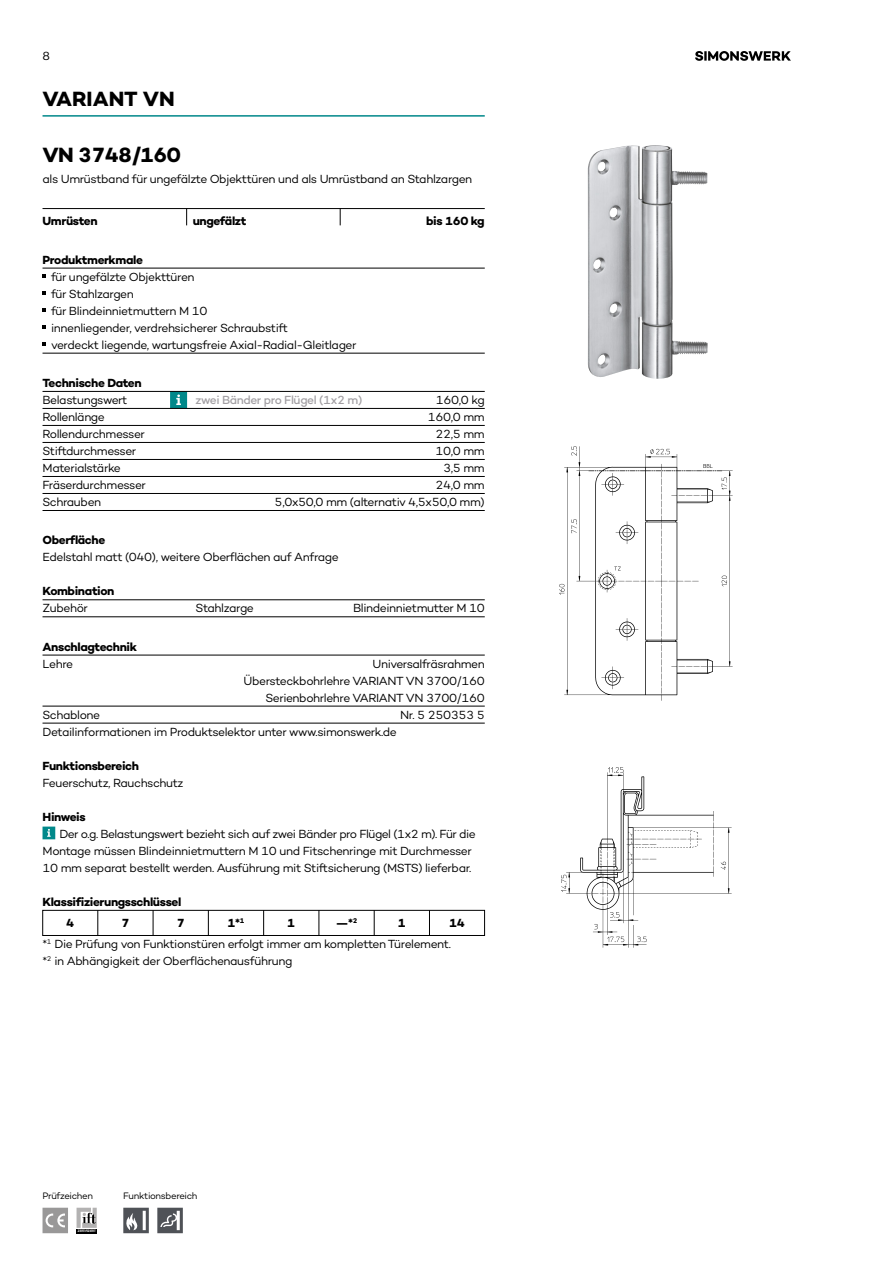
<style>
.page{position:relative;width:893px;height:1263px;background:#fff}
.page>*{position:absolute;margin:0;border:0;box-sizing:border-box;transform-origin:0 0}
.t1{font:700 21px "Campton";letter-spacing:-.03em;color:#000}
.t2{font:700 21px "Campton";letter-spacing:-.005em;color:#000}
.t3{font:12px/17px "Campton";letter-spacing:-.035em;color:#000}
.t4{font:700 12px "Campton";letter-spacing:-.03em;color:#000}
.t5{font:500 12px "Campton";letter-spacing:-.035em;color:#a29fa3}
.t6{font:9.45px "Campton";letter-spacing:-.04em;color:#000}
.t7{font:700 3.3px "Helvetica Neue";letter-spacing:-.015em;color:#fff;scale:.83 1}
</style>
<div class="page">
<hr style="left:43px;top:208px;width:442px;height:1px;background:#000">
<svg style="left:186px;top:209px;width:1px;height:16px"></svg>
<svg style="left:340px;top:209px;width:1px;height:16px"></svg>
<svg style="left:170px;top:392px;width:17px;height:16px"></svg>
<hr style="left:43px;top:408px;width:442px;height:1px;background:#000">
<hr style="left:43px;top:425px;width:442px;height:1px;background:#000">
<hr style="left:43px;top:442px;width:442px;height:1px;background:#000">
<hr style="left:43px;top:459px;width:442px;height:1px;background:#000">
<hr style="left:43px;top:476px;width:442px;height:1px;background:#000">
<hr style="left:43px;top:493px;width:442px;height:1px;background:#000">
<hr style="left:43px;top:510px;width:442px;height:1px;background:#000">
<hr style="left:43px;top:391px;width:442px;height:1px;background:#000">
<hr style="left:43px;top:616px;width:442px;height:1px;background:#000">
<hr style="left:43px;top:599px;width:442px;height:1px;background:#000">
<hr style="left:43px;top:723px;width:442px;height:1px;background:#000">
<hr style="left:43px;top:655px;width:442px;height:1px;background:#000">
<hr style="left:43px;top:706px;width:442px;height:1px;background:#000">
<svg style="left:98px;top:912px;width:1px;height:22px"></svg>
<svg style="left:153px;top:912px;width:1px;height:22px"></svg>
<svg style="left:208px;top:912px;width:1px;height:22px"></svg>
<svg style="left:263px;top:912px;width:1px;height:22px"></svg>
<svg style="left:319px;top:912px;width:1px;height:22px"></svg>
<svg style="left:374px;top:912px;width:1px;height:22px"></svg>
<svg style="left:429px;top:912px;width:1px;height:22px"></svg>
<div style="left:43px;top:910px;width:442px;height:26px;border:1px solid #000"></div>
<svg style="left:43px;top:826px;width:12px;height:13px"></svg>
<hr style="left:43px;top:268px;width:442px;height:1px;background:#000">
<hr style="left:43px;top:353px;width:442px;height:1px;background:#000">
<img style="left:560px;top:446px;width:173px;height:254px">
<img style="left:561px;top:767px;width:171px;height:180px">
<img style="left:587px;top:145px;width:121px;height:234px">
<svg style="left:77px;top:1208px;width:20px;height:20px"></svg>
<div style="left:77px;top:1228px;width:20px;height:5px;background:#000"></div>
<svg style="left:43px;top:1208px;width:25px;height:25px"></svg>
<svg style="left:157px;top:1208px;width:26px;height:25px"></svg>
<svg style="left:123px;top:1208px;width:26px;height:25px"></svg>
<hr style="left:43px;top:115px;width:442px;height:2px;background:#00888a">
<svg style="left:695px;top:51px;width:96px;height:10px"></svg>
<p class="t3" style="left:43px;top:47px;width:9px">8</p>
<h1 class="t2" style="left:43px;top:86px;width:134px">VARIANT VN</h1>
<h1 class="t1" style="left:43px;top:141px;width:140px">VN 3748/160</h1>
<p class="t3" style="left:43px;top:170px;width:431px">als Umrüstband für ungefälzte Objekttüren und als Umrüstband an Stahlzargen</p>
<p class="t4" style="left:43px;top:214px;width:57px">Umrüsten</p>
<p class="t4" style="left:193px;top:214px;width:55px">ungefälzt</p>
<p class="t4" style="left:426px;top:214px;width:60px">bis 160 kg</p>
<p class="t4" style="left:43px;top:252px;width:102px">Produktmerkmale</p>
<p class="t3" style="left:51px;top:268px;width:307px">für ungefälzte Objekttüren<br>für Stahlzargen<br>für Blindeinnietmuttern M 10<br>innenliegender, verdrehsicherer Schraubstift<br>verdeckt liegende, wartungsfreie Axial-Radial-Gleitlager</p>
<p class="t4" style="left:43px;top:375px;width:101px">Technische Daten</p>
<p class="t3" style="left:43px;top:391px;width:86px">Belastungswert</p>
<p class="t3" style="left:436px;top:391px;width:50px">160,0 kg</p>
<p class="t3" style="left:43px;top:408px;width:64px">Rollenlänge</p>
<p class="t3" style="left:428px;top:408px;width:58px">160,0 mm</p>
<p class="t3" style="left:43px;top:425px;width:104px">Rollendurchmesser</p>
<p class="t3" style="left:435px;top:425px;width:51px">22,5 mm</p>
<p class="t3" style="left:43px;top:442px;width:95px">Stiftdurchmesser</p>
<p class="t3" style="left:435px;top:442px;width:51px">10,0 mm</p>
<p class="t3" style="left:43px;top:459px;width:80px">Materialstärke</p>
<p class="t3" style="left:443px;top:459px;width:43px">3,5 mm</p>
<p class="t3" style="left:43px;top:476px;width:105px">Fräserdurchmesser</p>
<p class="t3" style="left:435px;top:476px;width:51px">24,0 mm</p>
<p class="t3" style="left:43px;top:493px;width:60px">Schrauben</p>
<p class="t3" style="left:275px;top:493px;width:212px">5,0x50,0 mm (alternativ 4,5x50,0 mm)</p>
<p class="t4" style="left:43px;top:533px;width:64px">Oberfläche</p>
<p class="t3" style="left:43px;top:548px;width:298px">Edelstahl matt (040), weitere Oberflächen auf Anfrage</p>
<p class="t4" style="left:43px;top:584px;width:73px">Kombination</p>
<p class="t3" style="left:43px;top:600px;width:47px">Zubehör</p>
<p class="t3" style="left:196px;top:600px;width:60px">Stahlzarge</p>
<p class="t3" style="left:353px;top:600px;width:133px">Blindeinnietmutter M 10</p>
<p class="t4" style="left:43px;top:639px;width:96px">Anschlagtechnik</p>
<p class="t3" style="left:43px;top:655px;width:32px">Lehre</p>
<p class="t3" style="left:244px;top:655px;width:243px;text-align:right">Universalfräsrahmen<br>Übersteckbohrlehre VARIANT VN 3700/160<br>Serienbohrlehre VARIANT VN 3700/160</p>
<p class="t3" style="left:43px;top:706px;width:59px">Schablone</p>
<p class="t3" style="left:400px;top:706px;width:86px">Nr. 5 250353 5</p>
<p class="t3" style="left:43px;top:723px;width:356px">Detailinformationen im Produktselektor unter www.simonswerk.de</p>
<p class="t4" style="left:43px;top:758px;width:98px">Funktionsbereich</p>
<p class="t3" style="left:43px;top:774px;width:142px">Feuerschutz, Rauchschutz</p>
<p class="t4" style="left:43px;top:809px;width:45px">Hinweis</p>
<p class="t3" style="left:43px;top:825px;width:435px;text-indent:17px">Der o.g. Belastungswert bezieht sich auf zwei Bänder pro Flügel (1x2 m). Für die<br>Montage müssen Blindeinnietmuttern M 10 und Fitschenringe mit Durchmesser<br>10 mm separat bestellt werden. Ausführung mit Stiftsicherung (MSTS) lieferbar.</p>
<p class="t5" style="left:196px;top:392px;width:168px">zwei Bänder pro Flügel (1x2 m)</p>
<p class="t4" style="left:43px;top:894px;width:140px">Klassifizierungsschlüssel</p>
<p class="t4" style="left:66px;top:915px;width:10px">4</p>
<p class="t4" style="left:121px;top:915px;width:10px">7</p>
<p class="t4" style="left:177px;top:915px;width:10px">7</p>
<p class="t4" style="left:228px;top:915px;width:18px">1*<sup>1</sup></p>
<p class="t4" style="left:287px;top:915px;width:10px">1</p>
<p class="t4" style="left:336px;top:915px;width:23px">—*<sup>2</sup></p>
<p class="t4" style="left:398px;top:915px;width:10px">1</p>
<p class="t4" style="left:449px;top:915px;width:17px">14</p>
<p class="t3" style="left:43px;top:936px;width:410px">*<sup>1</sup> Die Prüfung von Funktionstüren erfolgt immer am kompletten Türelement. *<sup>2</sup> in Abhängigkeit der Oberflächenausführung</p>
<p class="t6" style="left:43px;top:1190px;width:52px">Prüfzeichen</p>
<p class="t6" style="left:123px;top:1190px;width:76px">Funktionsbereich</p>
<p class="t7" style="left:78px;top:1229px;width:23px">ZERTIFIZIERT</p>
</div>
